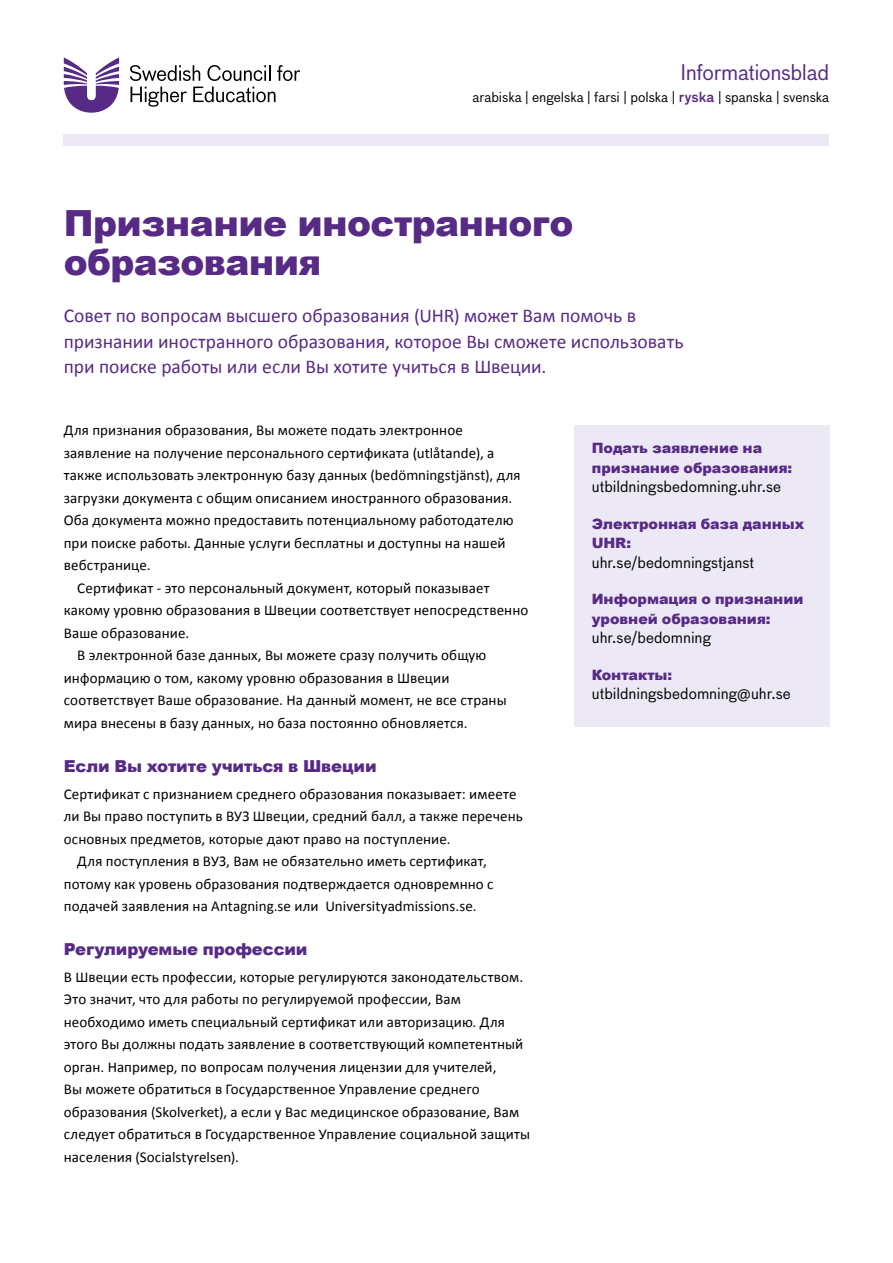
<style>
.page{position:relative;width:893px;height:1263px;background:#fff}
.page>*{position:absolute;margin:0;border:0;box-sizing:border-box;transform-origin:0 0}
.Ryska_H1{font:900 36px/39px "Arial";letter-spacing:-.02em;color:#572a86}
.t1{font:21px "Bau Pro";letter-spacing:-.015em;color:#572a86}
.Ryska_Ingress{font:19.5px/25.5px "Calibri";color:#572a86}
.Ryska_H2{font:900 16.5px "Arial";letter-spacing:-.01em;color:#572a86}
.Ryska_Brödtext{font:15px/22.5px "Calibri";letter-spacing:.01em;color:#000}
.Ryska_Brödtext_med_f{font:15px/22.5px "Calibri";letter-spacing:.01em;color:#000}
.Faktaruta_brödtext{font:15px "Bau Pro";color:#000}
.Ryska_Faktaruta_H1{font:900 14.25px/19.5px "Arial";letter-spacing:-.005em;color:#572a86}
.Språken{font:13.5px "Bau Pro";color:#000}
.s1{font-weight:500;color:#572a86}
</style>
<div class="page">
<div style="left:64px;top:134px;width:765px;height:12px;background:#ece8f5"></div>
<svg style="left:64px;top:57px;width:55px;height:56px"></svg>
<svg style="left:130px;top:65px;width:170px;height:42px"></svg>
<div style="left:574px;top:425px;width:255px;height:302px;background:#ece8f5"></div>
<h2 class="t1" style="left:681px;top:57px;width:150px">Informationsblad</h2>
<p class="Språken" style="left:472px;top:88px;width:358px">arabiska | engelska | farsi | polska | <span class="s1">ryska</span> | spanska | svenska</p>
<p class="Ryska_H1" style="left:64px;top:203px;width:511px">Признание иностранного образования</p>
<p class="Ryska_Ingress" style="left:64px;top:303px;width:621px">Совет по вопросам высшего образования (UHR) может Вам помочь в признании иностранного образования, которое Вы сможете использовать при поиске работы или если Вы хотите учиться в Швеции.</p>
<p class="Ryska_Brödtext" style="left:64px;top:419px;width:458px">Для признания образования, Вы можете подать электронное заявление на получение персонального сертификата (utlåtande), а также использовать электронную базу данных (bedömningstjänst), для загрузки документа с общим описанием иностранного образования.<br>Оба документа можно предоставить потенциальному работодателю при поиске работы. Данные услуги бесплатны и доступны на нашей вебстранице.</p>
<p class="Ryska_Brödtext_med_f" style="left:64px;top:577px;width:466px;text-indent:14px">Сертификат - это персональный документ, который показывает какому уровню образования в Швеции соответствует непосредственно<br>Ваше образование.</p>
<p class="Ryska_Brödtext_med_f" style="left:64px;top:644px;width:444px;text-indent:14px">В электронной базе данных, Вы можете сразу получить общую информацию о том, какому уровню образования в Швеции соответствует Ваше образование. На данный момент, не все страны мира внесены в базу данных, но база постоянно обновляется.</p>
<p class="Ryska_H2" style="left:64px;top:754px;width:314px">Если Вы хотите учиться в Швеции</p>
<p class="Ryska_Brödtext" style="left:64px;top:782px;width:461px">Сертификат с признанием среднего образования показывает: имеете ли Вы право поступить в ВУЗ Швеции, средний балл, а также перечень основных предметов, которые дают право на поступление.</p>
<p class="Ryska_Brödtext_med_f" style="left:64px;top:850px;width:431px;text-indent:14px">Для поступления в ВУЗ, Вам не обязательно иметь сертификат, потому как уровень образования подтверждается одновремнно с подачей заявления на Antagning.se или Universityadmissions.se.</p>
<p class="Ryska_H2" style="left:64px;top:937px;width:245px">Регулируемые профессии</p>
<p class="Ryska_Brödtext" style="left:64px;top:965px;width:468px">В Швеции есть профессии, которые регулируются законодательством.<br>Это значит, что для работы по регулируемой профессии, Вам необходимо иметь специальный сертификат или авторизацию. Для этого Вы должны подать заявление в соответствующий компетентный орган. Например, по вопросам получения лицензии для учителей,<br>Вы можете обратиться в Государственное Управление среднего образования (Skolverket), а если у Вас медицинское образование, Вам следует обратиться в Государственное Управление социальной защиты населения (Socialstyrelsen).</p>
<p class="Ryska_Faktaruta_H1" style="left:592px;top:438px;width:202px">Подать заявление на признание образования:</p>
<p class="Faktaruta_brödtext" style="left:592px;top:476px;width:191px">utbildningsbedomning.uhr.se</p>
<p class="Ryska_Faktaruta_H1" style="left:592px;top:513px;width:214px">Электронная база данных<br>UHR:</p>
<p class="Faktaruta_brödtext" style="left:592px;top:551px;width:164px">uhr.se/bedomningstjanst</p>
<p class="Ryska_Faktaruta_H1" style="left:592px;top:589px;width:213px">Информация о признании уровней образования:</p>
<p class="Faktaruta_brödtext" style="left:592px;top:627px;width:121px">uhr.se/bedomning</p>
<p class="Ryska_Faktaruta_H1" style="left:592px;top:664px;width:82px">Контакты:</p>
<p class="Faktaruta_brödtext" style="left:592px;top:683px;width:200px">utbildningsbedomning@uhr.se</p>
</div>
